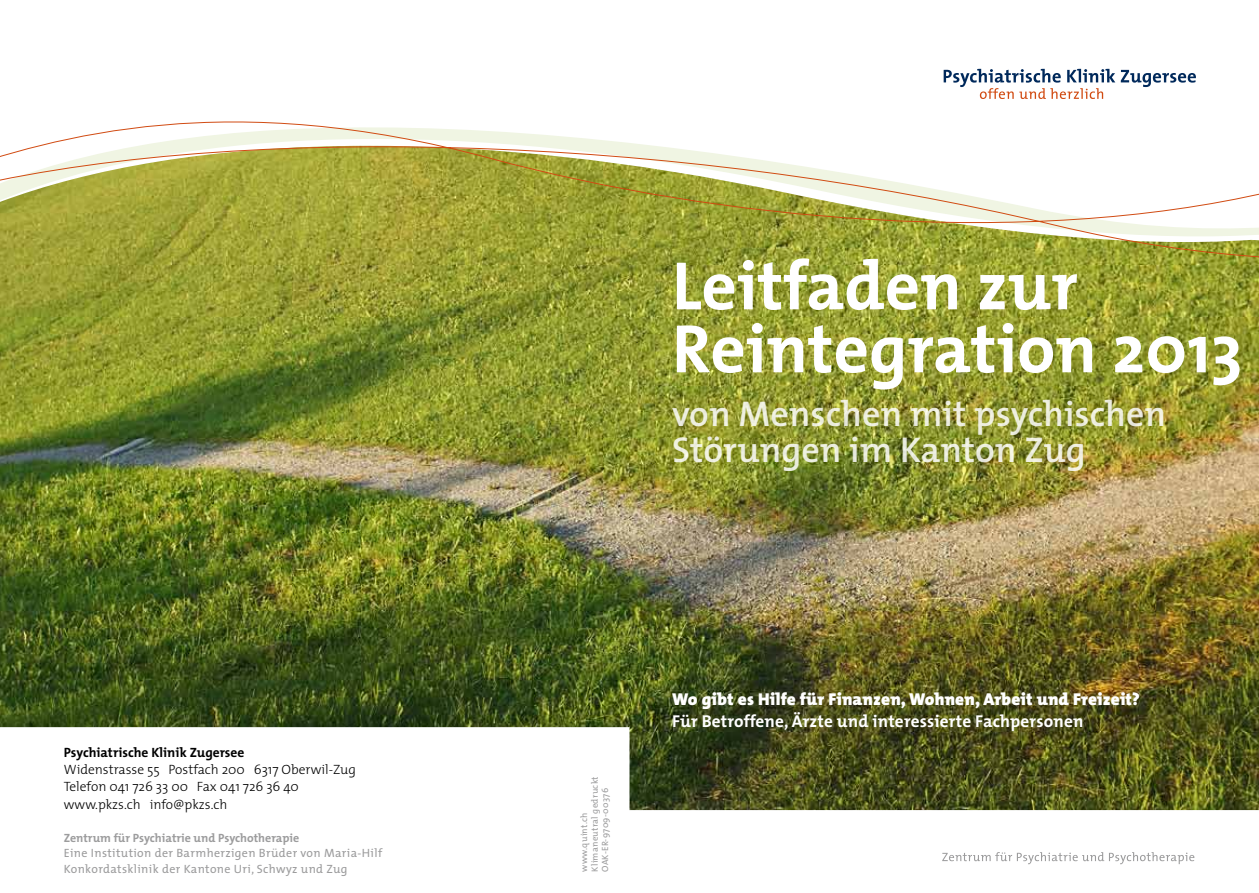
<style>
.page{position:relative;width:1259px;height:893px;background:#fff}
.page>*{position:absolute;margin:0;border:0;box-sizing:border-box;transform-origin:0 0}
.t1{font:700 69px/63px "The Mix";color:#fff}
.t2{font:600 36px/36px "The Mix";color:#fff}
.t3{font:900 17.25px "The Mix";letter-spacing:.01em;color:#fff}
.t4{font:700 17.25px "The Mix";letter-spacing:.01em;color:#fff}
.t5{font:300 13.5px/17.2px "The Mix";color:#000}
.t6{font:700 13.5px "The Mix";color:#000}
.t7{font:12px/15.8px "The Mix";letter-spacing:.03em;color:#9c9c9d}
.t8{font:700 12px "The Mix";color:#9c9c9d}
.t9{font:9px/10.5px "The Mix";letter-spacing:.03em;color:#9c9c9d}
</style>
<div class="page">
<img style="left:0;top:258px;width:1259px;height:552px">
<svg style="left:943px;top:69px;width:253px;height:30px"></svg>
<svg style="left:942px;top:852px;width:252px;height:12px"></svg>
<svg style="left:0;top:122px;width:1259px;height:136px"></svg>
<p class="t6" style="left:64px;top:741px;width:182px">Psychiatrische Klinik Zugersee</p>
<p class="t5" style="left:64px;top:760px;width:294px">Widenstrasse 55 Postfach 200 6317 Oberwil-Zug<br>Telefon 041 726 33 00 Fax 041 726 36 40 www.pkzs.ch info@pkzs.ch</p>
<p class="t8" style="left:64px;top:827px;width:237px">Zentrum für Psychiatrie und Psychotherapie</p>
<p class="t7" style="left:64px;top:845px;width:320px">Eine Institution der Barmherzigen Brüder von Maria-Hilf<br>Konkordatsklinik der Kantone Uri, Schwyz und Zug</p>
<h1 class="t1" style="left:672px;top:253px;width:572px">Leitfaden zur<br>Reintegration 2013</h1>
<h2 class="t2" style="left:672px;top:395px;width:496px">von Menschen mit psychischen<br>Störungen im Kanton Zug</h2>
<p class="t9" style="left:578px;top:872px;width:97px;rotate:-90deg">www.quint.ch<br>Klimaneutral gedruckt<br>OAK-ER-9709-00376</p>
<p class="t3" style="left:672px;top:685px;width:469px">Wo gibt es Hilfe für Finanzen, Wohnen, Arbeit und Freizeit?</p>
<p class="t4" style="left:672px;top:707px;width:413px">Für Betroffene, Ärzte und interessierte Fachpersonen</p>
</div>
